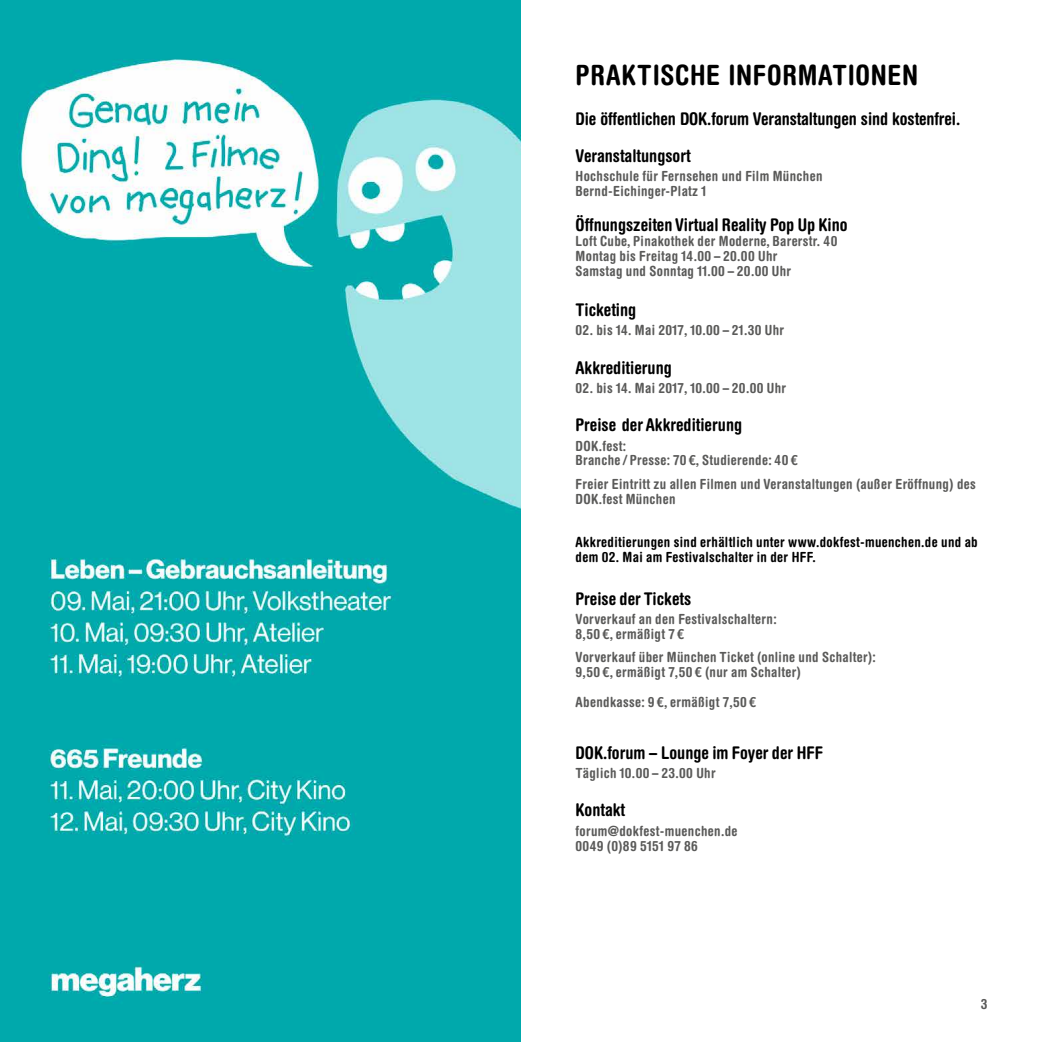
<style>
.page{position:relative;width:1042px;height:1042px;background:#fff}
.page>*{position:absolute;margin:0;border:0;box-sizing:border-box;transform-origin:0 0}
.t1{font:700 condensed 28px "Helvetica Rounded LT";letter-spacing:.025em;color:#000}
.t2{font:700 condensed 17.5px/36.8px "Helvetica Rounded LT Std";color:#000}
.t3{font:700 condensed 14px/14.9px "Helvetica Rounded LT Std";letter-spacing:.025em;color:#5a5a59}
.t4{font:700 condensed 14px/14.9px "Helvetica Rounded LT Std";letter-spacing:.025em;color:#000}
</style>
<div class="page">
<img style="left:0;top:0;width:521px;height:1042px">
<h1 class="t1" style="left:575px;top:58px;width:344px">PRAKTISCHE INFORMATIONEN</h1>
<p class="t2" style="left:575px;top:100px;width:386px">Die öffentlichen DOK.forum Veranstaltungen sind kostenfrei.<br>Veranstaltungsort</p>
<p class="t3" style="left:575px;top:168px;width:248px">Hochschule für Fernsehen und Film München<br>Bernd-Eichinger-Platz 1</p>
<p class="t2" style="left:575px;top:206px;width:274px">Öffnungszeiten Virtual Reality Pop Up Kino</p>
<p class="t3" style="left:575px;top:233px;width:263px">Loft Cube, Pinakothek der Moderne, Barerstr. 40<br>Montag bis Freitag 14.00– 20.00 Uhr<br>Samstag und Sonntag 11.00– 20.00 Uhr</p>
<p class="t2" style="left:575px;top:291px;width:62px">Ticketing</p>
<p class="t3" style="left:575px;top:322px;width:210px">02. bis 14. Mai 2017, 10.00– 21.30 Uhr</p>
<p class="t2" style="left:575px;top:349px;width:98px">Akkreditierung</p>
<p class="t3" style="left:575px;top:380px;width:212px">02. bis 14. Mai 2017, 10.00– 20.00 Uhr</p>
<p class="t2" style="left:575px;top:406px;width:168px">Preise der Akkreditierung</p>
<p class="t3" style="left:575px;top:438px;width:223px">DOK.fest:<br>Branche/ Presse: 70 €, Studierende: 40€</p>
<p class="t3" style="left:575px;top:476px;width:402px">Freier Eintritt zu allen Filmen und Veranstaltungen (außer Eröffnung) des<br>DOK.fest München</p>
<p class="t4" style="left:575px;top:534px;width:404px">Akkreditierungen sind erhältlich unter www.dokfest-muenchen.de und ab dem 02. Mai am Festivalschalter in der HFF.</p>
<p class="t2" style="left:575px;top:580px;width:117px">Preise der Tickets</p>
<p class="t3" style="left:575px;top:611px;width:203px">Vorverkauf an den Festivalschaltern:<br>8,50 €, ermäßigt 7€</p>
<p class="t3" style="left:575px;top:650px;width:302px">Vorverkauf über München Ticket (online und Schalter):<br>9,50 €, ermäßigt 7,50 € (nur am Schalter)</p>
<p class="t3" style="left:575px;top:694px;width:182px">Abendkasse: 9 €, ermäßigt 7,50€</p>
<p class="t2" style="left:575px;top:734px;width:249px">DOK.forum – Lounge im Foyer der HFF</p>
<p class="t3" style="left:575px;top:765px;width:142px">Täglich 10.00– 23.00 Uhr</p>
<p class="t2" style="left:575px;top:791px;width:51px">Kontakt</p>
<p class="t3" style="left:575px;top:823px;width:163px">forum@dokfest-muenchen.de<br>0049 (0)89 5151 97 86</p>
<p class="t3" style="left:980px;top:996px;width:8px">3</p>
</div>
